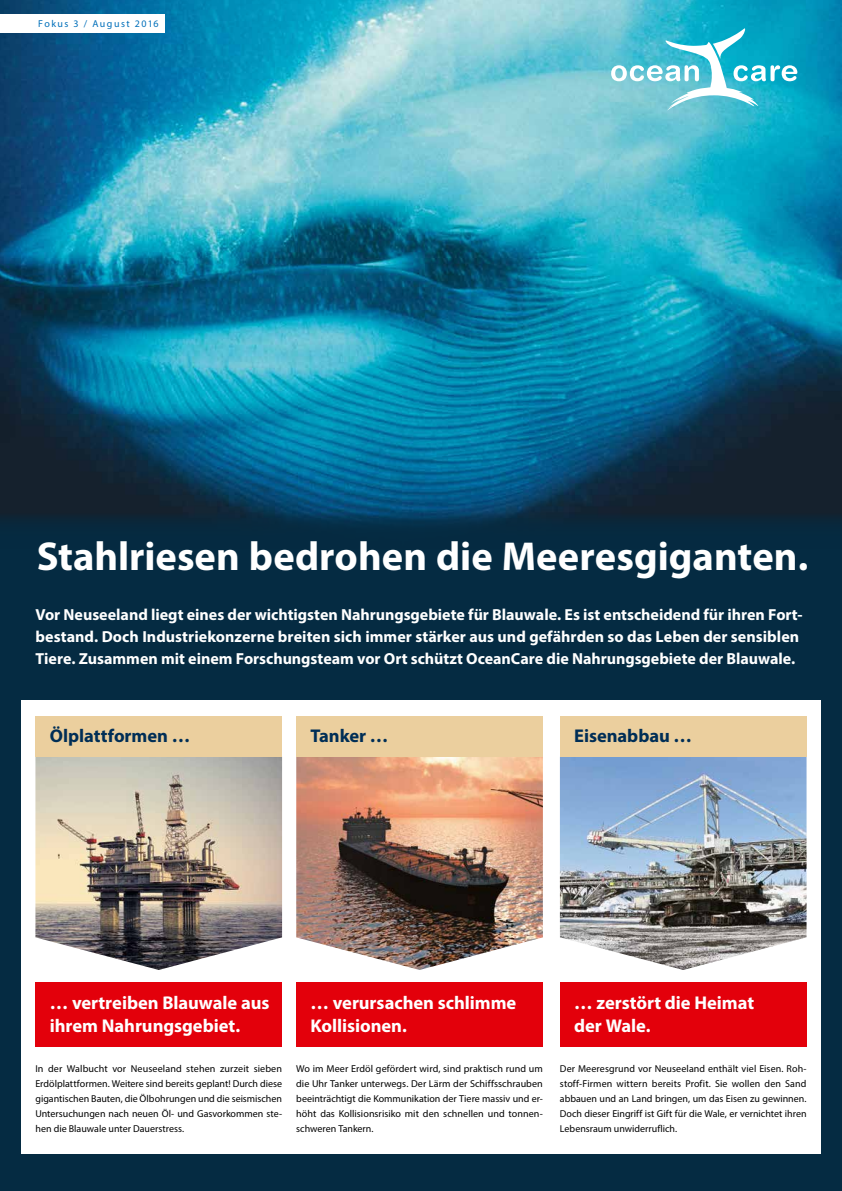
<style>
.page{position:relative;width:842px;height:1191px;background:#fff}
.page>*{position:absolute;margin:0;border:0;box-sizing:border-box;transform-origin:0 0}
.t1{font:700 40.5px "Myriad Pro";color:#fff}
.t2{font:700 18.5px/22.2px "Myriad Pro";letter-spacing:-.005em;color:#fff}
.t3{font:700 18.5px "Myriad Pro";letter-spacing:-.005em;color:#002e56}
.t4{font:700 16px/22px "Myriad Pro";color:#fff}
.t5{font:10px/15px "Myriad Pro";color:#000;text-align:justify}
.t6{font:10px "Myriad Pro";letter-spacing:.145em;color:#006fba}
</style>
<div class="page">
<img style="left:0;top:0;width:842px;height:499px">
<div style="left:0;top:499px;width:842px;height:692px;background:#052b42"></div>
<div style="left:0;top:14px;width:164px;height:19px;background:#fff"></div>
<svg style="left:611px;top:28px;width:186px;height:83px"></svg>
<div style="left:21px;top:700px;width:800px;height:453px;background:#fff"></div>
<img style="left:35px;top:756px;width:247px;height:214px">
<img style="left:296px;top:756px;width:247px;height:214px">
<img style="left:560px;top:756px;width:246px;height:214px">
<div style="left:36px;top:716px;width:246px;height:40px;background:#ebcf9e"></div>
<div style="left:36px;top:982px;width:246px;height:65px;background:#e3000b"></div>
<div style="left:560px;top:982px;width:246px;height:65px;background:#e3000b"></div>
<div style="left:296px;top:982px;width:247px;height:65px;background:#e3000b"></div>
<div style="left:560px;top:716px;width:246px;height:40px;background:#ebcf9e"></div>
<div style="left:296px;top:716px;width:247px;height:40px;background:#ebcf9e"></div>
<p class="t6" style="left:38px;top:18px;width:122px">Fokus 3 / August 2016</p>
<h1 class="t1" style="left:37px;top:530px;width:773px">Stahlriesen bedrohen die Meeresgiganten.</h1>
<p class="t4" style="left:36px;top:602px;width:768px">Vor Neuseeland liegt eines der wichtigsten Nahrungsgebiete für Blauwale. Es ist entscheidend für ihren Fort&shy;bestand. Doch Industriekonzerne breiten sich immer stärker aus und gefährden so das Leben der sensiblen<br>Tiere. Zusammen mit einem Forschungsteam vor Ort schützt OceanCare die Nahrungsgebiete der Blauwale.</p>
<h2 class="t3" style="left:50px;top:724px;width:142px">Ölplattformen …</h2>
<h2 class="t3" style="left:310px;top:724px;width:80px">Tanker …</h2>
<h2 class="t3" style="left:574px;top:724px;width:119px">Eisenabbau …</h2>
<h2 class="t2" style="left:50px;top:991px;width:221px">… vertreiben Blauwale aus ihrem Nahrungsgebiet.</h2>
<h2 class="t2" style="left:574px;top:991px;width:181px">… zerstört die Heimat der Wale.</h2>
<h2 class="t2" style="left:311px;top:991px;width:207px">… verursachen schlimme<br>Kollisionen.</h2>
<p class="t5" style="left:296px;top:1061px;width:248px">Wo im Meer Erdöl gefördert wird, sind praktisch rund um die Uhr Tanker unterwegs. Der Lärm der Schiffsschrauben beeinträchtigt die Kommunikation der Tiere massiv und er&shy;höht das Kollisionsrisiko mit den schnellen und tonnen&shy;schweren Tankern.</p>
<p class="t5" style="left:35px;top:1061px;width:248px">In der Walbucht vor Neuseeland stehen zurzeit sieben Erdölplattformen. Weitere sind bereits geplant! Durch diese gigantischen Bauten, die Ölbohrungen und die seismischen Untersuchungen nach neuen Öl- und Gasvorkommen ste&shy;hen die Blauwale unter Dauerstress.</p>
<p class="t5" style="left:560px;top:1061px;width:248px">Der Meeresgrund vor Neuseeland enthält viel Eisen. Roh&shy;stoff-Firmen wittern bereits Profit. Sie wollen den Sand abbauen und an Land bringen, um das Eisen zu gewinnen.<br>Doch dieser Eingriff ist Gift für die Wale, er vernichtet ihren Lebensraum unwiderruflich.</p>
</div>
